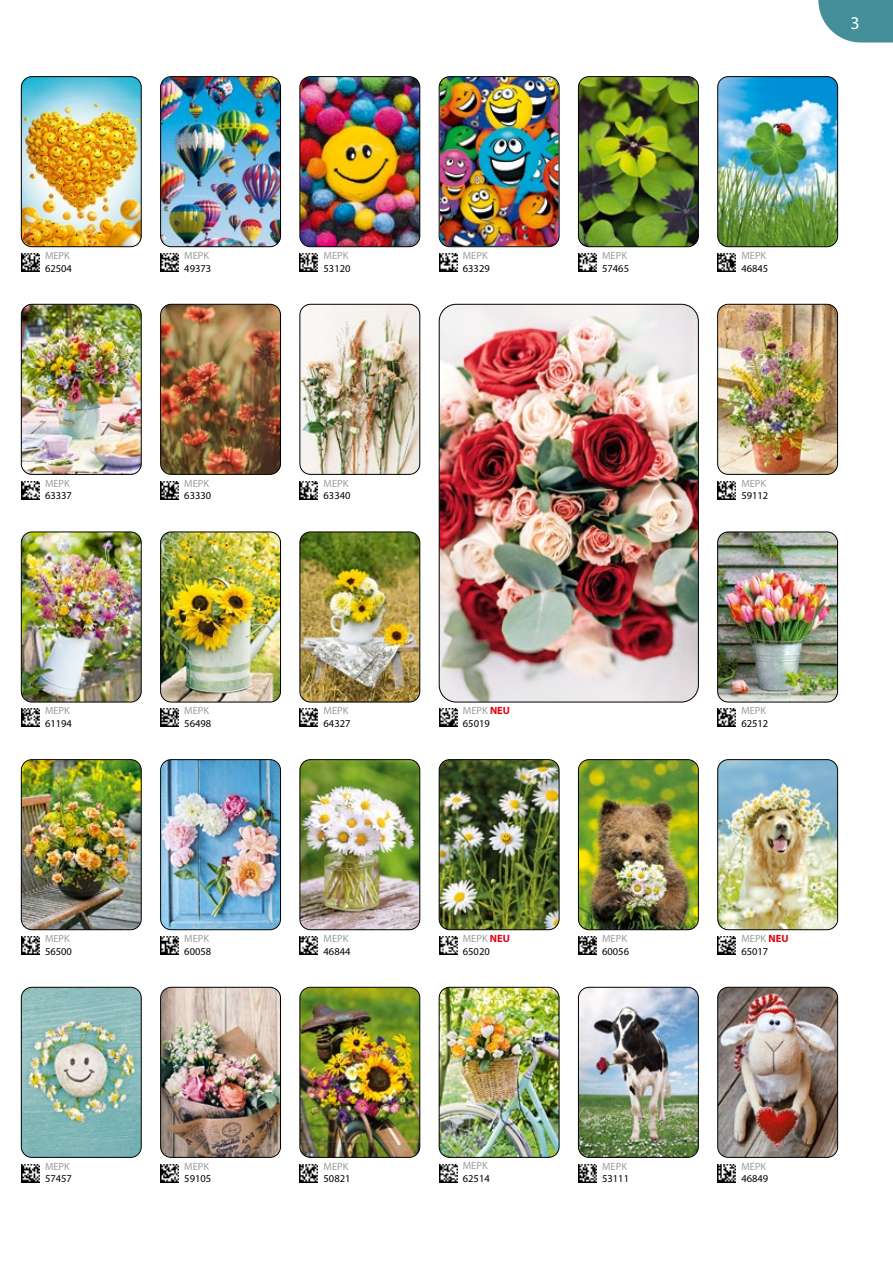
<style>
.page{position:relative;width:893px;height:1263px;background:#fff}
.page>*{position:absolute;margin:0;border:0;box-sizing:border-box;transform-origin:0 0}
.t1{font:18px "Myriad Pro";color:#fff}
.t2{font:10.5px/12.6px "Myriad Pro";color:#000}
.t3{font:10.5px "Myriad Pro";color:#9c9d9d}
.s1{color:#9c9d9d}
.s2{font-weight:700;color:#e3000f}
</style>
<div class="page">
<svg style="left:818px;top:0;width:75px;height:43px;background:#5d9da6"></svg>
<img style="left:21px;top:254px;width:18px;height:18px">
<img style="left:21px;top:77px;width:120px;height:170px">
<div style="left:21px;top:77px;width:120px;height:170px;border:1px solid #000;border-radius:11px"></div>
<img style="left:161px;top:254px;width:18px;height:18px">
<img style="left:161px;top:77px;width:120px;height:170px">
<div style="left:161px;top:77px;width:120px;height:170px;border:1px solid #000;border-radius:11px"></div>
<img style="left:300px;top:254px;width:18px;height:18px">
<img style="left:300px;top:77px;width:120px;height:170px">
<div style="left:300px;top:77px;width:120px;height:170px;border:1px solid #000;border-radius:11px"></div>
<img style="left:439px;top:254px;width:18px;height:18px">
<img style="left:440px;top:77px;width:119px;height:169px">
<div style="left:439px;top:77px;width:120px;height:170px;border:1px solid #000;border-radius:11px"></div>
<img style="left:578px;top:254px;width:18px;height:18px">
<img style="left:578px;top:77px;width:120px;height:170px">
<div style="left:578px;top:77px;width:120px;height:170px;border:1px solid #000;border-radius:11px"></div>
<img style="left:718px;top:254px;width:18px;height:18px">
<img style="left:718px;top:77px;width:120px;height:170px">
<div style="left:718px;top:77px;width:120px;height:170px;border:1px solid #000;border-radius:11px"></div>
<img style="left:21px;top:481px;width:18px;height:18px">
<img style="left:21px;top:304px;width:120px;height:170px">
<div style="left:21px;top:304px;width:120px;height:170px;border:1px solid #000;border-radius:11px"></div>
<img style="left:161px;top:481px;width:18px;height:18px">
<img style="left:161px;top:304px;width:120px;height:170px">
<div style="left:161px;top:304px;width:120px;height:170px;border:1px solid #000;border-radius:11px"></div>
<img style="left:300px;top:481px;width:18px;height:18px">
<img style="left:300px;top:304px;width:120px;height:170px">
<div style="left:300px;top:304px;width:120px;height:170px;border:1px solid #000;border-radius:11px"></div>
<img style="left:718px;top:481px;width:18px;height:18px">
<img style="left:718px;top:304px;width:119px;height:170px">
<div style="left:718px;top:304px;width:120px;height:170px;border:1px solid #000;border-radius:11px"></div>
<img style="left:21px;top:709px;width:18px;height:18px">
<img style="left:22px;top:532px;width:119px;height:170px">
<div style="left:21px;top:532px;width:120px;height:170px;border:1px solid #000;border-radius:11px"></div>
<img style="left:161px;top:709px;width:18px;height:18px">
<img style="left:161px;top:532px;width:120px;height:170px">
<div style="left:161px;top:532px;width:120px;height:170px;border:1px solid #000;border-radius:11px"></div>
<img style="left:300px;top:709px;width:18px;height:18px">
<img style="left:300px;top:532px;width:120px;height:170px">
<div style="left:300px;top:532px;width:120px;height:170px;border:1px solid #000;border-radius:11px"></div>
<img style="left:718px;top:709px;width:18px;height:18px">
<img style="left:718px;top:532px;width:119px;height:170px">
<div style="left:718px;top:532px;width:120px;height:170px;border:1px solid #000;border-radius:11px"></div>
<img style="left:21px;top:936px;width:18px;height:18px">
<img style="left:21px;top:760px;width:120px;height:170px">
<div style="left:21px;top:759px;width:120px;height:171px;border:1px solid #000;border-radius:11px"></div>
<img style="left:161px;top:936px;width:18px;height:18px">
<img style="left:161px;top:760px;width:120px;height:170px">
<div style="left:161px;top:759px;width:120px;height:171px;border:1px solid #000;border-radius:11px"></div>
<img style="left:300px;top:936px;width:18px;height:18px">
<img style="left:300px;top:760px;width:120px;height:170px">
<div style="left:300px;top:759px;width:120px;height:171px;border:1px solid #000;border-radius:11px"></div>
<img style="left:439px;top:936px;width:18px;height:18px">
<img style="left:439px;top:760px;width:120px;height:170px">
<div style="left:439px;top:759px;width:120px;height:171px;border:1px solid #000;border-radius:11px"></div>
<img style="left:578px;top:936px;width:18px;height:18px">
<img style="left:578px;top:760px;width:120px;height:170px">
<div style="left:578px;top:759px;width:120px;height:171px;border:1px solid #000;border-radius:11px"></div>
<img style="left:718px;top:936px;width:18px;height:18px">
<img style="left:718px;top:760px;width:120px;height:170px">
<div style="left:718px;top:759px;width:120px;height:171px;border:1px solid #000;border-radius:11px"></div>
<img style="left:21px;top:1164px;width:18px;height:18px">
<img style="left:21px;top:987px;width:120px;height:170px">
<div style="left:21px;top:987px;width:120px;height:170px;border:1px solid #000;border-radius:11px"></div>
<img style="left:161px;top:1164px;width:18px;height:18px">
<img style="left:161px;top:987px;width:119px;height:170px">
<div style="left:161px;top:987px;width:120px;height:170px;border:1px solid #000;border-radius:11px"></div>
<img style="left:300px;top:1164px;width:18px;height:18px">
<img style="left:300px;top:987px;width:120px;height:170px">
<div style="left:300px;top:987px;width:120px;height:170px;border:1px solid #000;border-radius:11px"></div>
<img style="left:439px;top:1164px;width:18px;height:18px">
<img style="left:439px;top:987px;width:120px;height:170px">
<div style="left:439px;top:987px;width:120px;height:170px;border:1px solid #000;border-radius:11px"></div>
<img style="left:578px;top:1164px;width:18px;height:18px">
<img style="left:578px;top:987px;width:120px;height:170px">
<div style="left:578px;top:987px;width:120px;height:170px;border:1px solid #000;border-radius:11px"></div>
<img style="left:718px;top:1164px;width:18px;height:18px">
<img style="left:718px;top:987px;width:120px;height:170px">
<div style="left:718px;top:987px;width:120px;height:170px;border:1px solid #000;border-radius:11px"></div>
<img style="left:439px;top:709px;width:18px;height:18px">
<img style="left:439px;top:304px;width:259px;height:398px">
<div style="left:439px;top:304px;width:259px;height:398px;border:1px solid #000;border-radius:17px"></div>
<h1 class="t1" style="left:850px;top:12px;width:11px">3</h1>
<p class="t3" style="left:45px;top:249px;width:26px">MEPK</p>
<p class="t2" style="left:45px;top:262px;width:28px">62504</p>
<p class="t3" style="left:184px;top:249px;width:26px">MEPK</p>
<p class="t2" style="left:184px;top:262px;width:28px">49373</p>
<p class="t3" style="left:324px;top:249px;width:26px">MEPK</p>
<p class="t2" style="left:324px;top:262px;width:28px">53120</p>
<p class="t3" style="left:463px;top:249px;width:26px">MEPK</p>
<p class="t2" style="left:463px;top:262px;width:28px">63329</p>
<p class="t3" style="left:602px;top:249px;width:26px">MEPK</p>
<p class="t2" style="left:602px;top:262px;width:28px">57465</p>
<p class="t3" style="left:741px;top:249px;width:26px">MEPK</p>
<p class="t2" style="left:741px;top:262px;width:28px">46845</p>
<p class="t3" style="left:45px;top:477px;width:26px">MEPK</p>
<p class="t2" style="left:45px;top:489px;width:28px">63337</p>
<p class="t3" style="left:184px;top:477px;width:26px">MEPK</p>
<p class="t2" style="left:184px;top:489px;width:28px">63330</p>
<p class="t3" style="left:324px;top:477px;width:26px">MEPK</p>
<p class="t2" style="left:324px;top:489px;width:28px">63340</p>
<p class="t3" style="left:741px;top:477px;width:26px">MEPK</p>
<p class="t2" style="left:741px;top:489px;width:28px">59112</p>
<p class="t3" style="left:45px;top:704px;width:26px">MEPK</p>
<p class="t2" style="left:45px;top:717px;width:28px">61194</p>
<p class="t3" style="left:184px;top:704px;width:26px">MEPK</p>
<p class="t2" style="left:184px;top:717px;width:28px">56498</p>
<p class="t3" style="left:324px;top:704px;width:26px">MEPK</p>
<p class="t2" style="left:324px;top:717px;width:28px">64327</p>
<p class="t2" style="left:463px;top:704px;width:49px"><span class="s1">MEPK</span> <span class="s2">NEU<br></span>65019</p>
<p class="t3" style="left:741px;top:704px;width:26px">MEPK</p>
<p class="t2" style="left:741px;top:717px;width:28px">62512</p>
<p class="t3" style="left:45px;top:932px;width:26px">MEPK</p>
<p class="t2" style="left:45px;top:944px;width:28px">56500</p>
<p class="t3" style="left:184px;top:932px;width:26px">MEPK</p>
<p class="t2" style="left:184px;top:944px;width:28px">60058</p>
<p class="t3" style="left:324px;top:932px;width:26px">MEPK</p>
<p class="t2" style="left:324px;top:944px;width:28px">46844</p>
<p class="t2" style="left:463px;top:932px;width:49px"><span class="s1">MEPK</span> <span class="s2">NEU<br></span>65020</p>
<p class="t3" style="left:602px;top:932px;width:26px">MEPK</p>
<p class="t2" style="left:602px;top:944px;width:28px">60056</p>
<p class="t2" style="left:741px;top:932px;width:49px"><span class="s1">MEPK</span> <span class="s2">NEU<br></span>65017</p>
<p class="t3" style="left:45px;top:1159px;width:26px">MEPK</p>
<p class="t2" style="left:45px;top:1172px;width:28px">57457</p>
<p class="t3" style="left:184px;top:1159px;width:26px">MEPK</p>
<p class="t2" style="left:184px;top:1172px;width:28px">59105</p>
<p class="t3" style="left:324px;top:1159px;width:26px">MEPK</p>
<p class="t2" style="left:324px;top:1172px;width:28px">50821</p>
<p class="t3" style="left:463px;top:1159px;width:26px">MEPK</p>
<p class="t2" style="left:463px;top:1172px;width:28px">62514</p>
<p class="t3" style="left:602px;top:1159px;width:26px">MEPK</p>
<p class="t2" style="left:602px;top:1172px;width:28px">53111</p>
<p class="t3" style="left:741px;top:1159px;width:26px">MEPK</p>
<p class="t2" style="left:741px;top:1172px;width:28px">46849</p>
</div>
